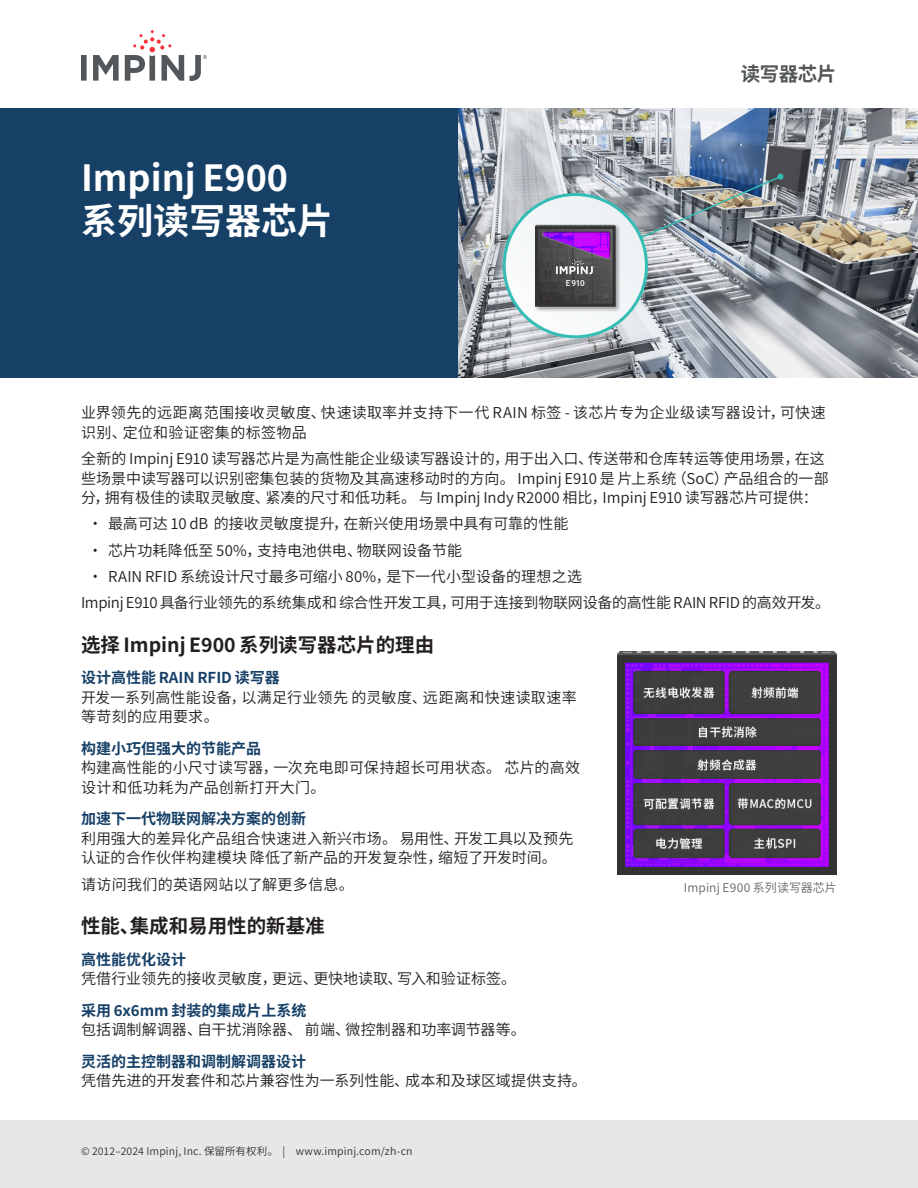
<style>
.page{position:relative;width:918px;height:1188px;background:#fff}
.page>*{position:absolute;margin:0;border:0;box-sizing:border-box;transform-origin:0 0}
.t1{font:700 36px/43.2px "Source Han Sans CN";color:#fff}
.t2{font:700 19.5px "Source Han Sans CN";color:#231f20}
.Category{font:700 19.5px "Source Han Sans CN";letter-spacing:-.025em;color:#545759}
.Bulleted_List{font:15px/19.5px "Source Han Sans CN";letter-spacing:.005em;color:#231f20}
.t3{font:700 15px "Source Han Sans CN";color:#174067}
.Bulleted_List-2{font:15px/19.5px "Source Han Sans CN";letter-spacing:.025em;color:#231f20}
.Bulleted_List-3{font:15px "Source Han Sans CN";letter-spacing:-.02em;color:#231f20}
.t4{font:12px "Source Han Sans CN";letter-spacing:.01em;color:#666767}
.t5{font:10.5px "Source Han Sans CN";letter-spacing:.015em;color:#333}
.t6{font:500 8.25px "Roboto";color:#fff}
</style>
<div class="page">
<div style="left:0;top:1120px;width:917px;height:68px;background:#e6e7e9"></div>
<svg style="left:81px;top:30px;width:126px;height:51px"></svg>
<div style="left:0;top:108px;width:459px;height:270px;background:#174067"></div>
<img style="left:617px;top:652px;width:220px;height:222px">
<img style="left:459px;top:108px;width:459px;height:270px">
<svg style="left:504px;top:195px;width:142px;height:142px"></svg>
<div style="left:534px;top:224px;width:87px;height:88px;background:#231f20;opacity:.4"></div>
<svg style="left:535px;top:174px;width:248px;height:133px;background:#91929f"></svg>
<div style="left:503px;top:193px;width:145px;height:145px;border:3px solid #34bdb4;border-radius:50%"></div>
<p class="t1" style="left:81px;top:157px;width:253px">Impinj E900系列读写器芯片</p>
<p class="t6" style="left:566px;top:278px;width:20px">E910</p>
<p class="Category" style="left:741px;top:63px;width:97px">读写器芯片</p>
<p class="Bulleted_List-2" style="left:81px;top:404px;width:746px">业界领先的远距离范围接收灵敏度、快速读取率并支持下一代 RAIN 标签 - 该芯片专为企业级读写器设计，可快速识别、定位和验证密集的标签物品</p>
<p class="Bulleted_List" style="left:81px;top:449px;width:749px">全新的 Impinj E910 读写器芯片是为高性能企业级读写器设计的，用于出入口、传送带和仓库转运等使用场景，在这些场景中读写器可以识别密集包装的货物及其高速移动时的方向。 Impinj E910 是 片上系统（SoC）产品组合的一部分，拥有极佳的读取灵敏度、紧凑的尺寸和低功耗。 与 Impinj Indy R2000 相比，Impinj E910 读写器芯片可提供：</p>
<p class="Bulleted_List" style="left:88px;top:515px;width:482px">• 最高可达 10 dB 的接收灵敏度提升，在新兴使用场景中具有可靠的性能</p>
<p class="Bulleted_List" style="left:88px;top:541px;width:376px">• 芯片功耗降低至 50%，支持电池供电、物联网设备节能</p>
<p class="Bulleted_List" style="left:88px;top:567px;width:496px">• RAIN RFID 系统设计尺寸最多可缩小 80%，是下一代小型设备的理想之选</p>
<p class="Bulleted_List-3" style="left:81px;top:594px;width:751px">Impinj E910 具备行业领先的系统集成和 综合性开发工具，可用于连接到物联网设备的高性能 RAIN RFID 的高效开发。</p>
<h2 class="t2" style="left:81px;top:634px;width:355px">选择 Impinj E900 系列读写器芯片的理由</h2>
<h3 class="t3" style="left:81px;top:669px;width:200px">设计高性能 RAIN RFID 读写器</h3>
<p class="Bulleted_List" style="left:81px;top:688px;width:497px">开发一系列高性能设备，以满足行业领先 的灵敏度、远距离和快速读取速率等苛刻的应用要求。</p>
<h3 class="t3" style="left:81px;top:740px;width:181px">构建小巧但强大的节能产品</h3>
<p class="Bulleted_List" style="left:81px;top:758px;width:501px">构建高性能的小尺寸读写器，一次充电即可保持超长可用状态。 芯片的高效设计和低功耗为产品创新打开大门。</p>
<h3 class="t3" style="left:81px;top:810px;width:226px">加速下一代物联网解决方案的创新</h3>
<p class="Bulleted_List" style="left:81px;top:829px;width:494px">利用强大的差异化产品组合快速进入新兴市场。 易用性、开发工具以及预先认证的合作伙伴构建模块 降低了新产品的开发复杂性，缩短了开发时间。</p>
<p class="Bulleted_List" style="left:81px;top:875px;width:274px">请访问我们的英语网站以了解更多信息。</p>
<h2 class="t2" style="left:81px;top:915px;width:245px">性能、集成和易用性的新基准</h2>
<h3 class="t3" style="left:81px;top:951px;width:107px">高性能优化设计</h3>
<p class="Bulleted_List" style="left:81px;top:969px;width:437px">凭借行业领先的接收灵敏度，更远、更快地读取、写入和验证标签。</p>
<h3 class="t3" style="left:81px;top:1002px;width:227px">采用 6x6mm 封装的集成片上系统</h3>
<p class="Bulleted_List" style="left:81px;top:1020px;width:446px">包括调制解调器、自干扰消除器、 前端、微控制器和功率调节器等。</p>
<h3 class="t3" style="left:81px;top:1053px;width:226px">灵活的主控制器和调制解调器设计</h3>
<p class="Bulleted_List" style="left:81px;top:1071px;width:507px">凭借先进的开发套件和芯片兼容性为一系列性能、成本和及球区域提供支持。</p>
<p class="t4" style="left:684px;top:881px;width:155px">Impinj E900 系列读写器芯片</p>
<p class="t5" style="left:81px;top:1145px;width:333px">© 2012–2024 Impinj, Inc. 保留所有权利。 | www.impinj.com/zh-cn</p>
</div>
